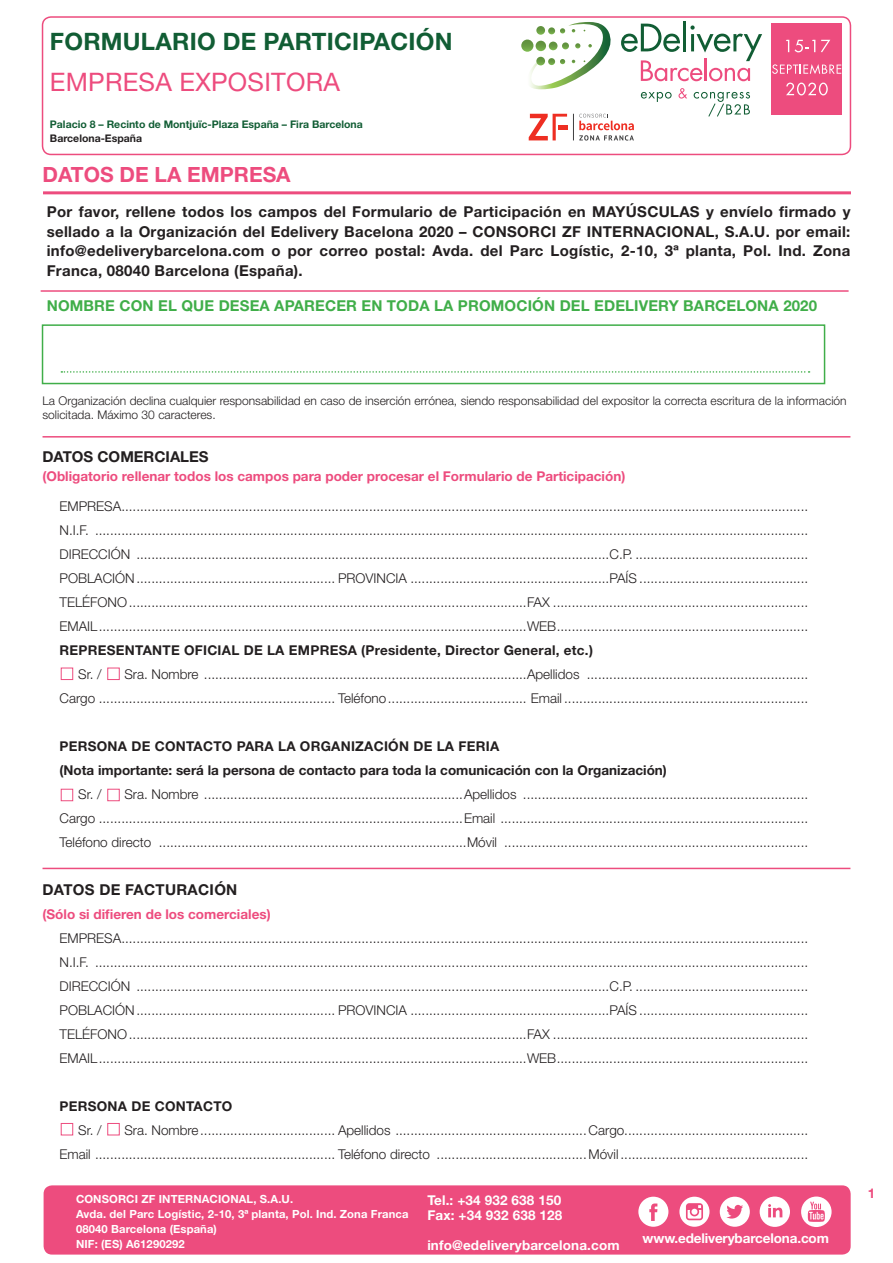
<style>
.page{position:relative;width:893px;height:1263px;background:#fff}
.page>*{position:absolute;margin:0;border:0;box-sizing:border-box;transform-origin:0 0}
.t1{font:25.5px "Helvetica Neue";letter-spacing:.01em;color:#ed4c7e}
.t2{font:700 24px "Helvetica Neue";letter-spacing:.01em;color:#115d34}
.t3{font:700 21px "Helvetica Neue";color:#ed4c7e}
.t4{font:700 15px/19.5px "Helvetica Neue";letter-spacing:.02em;color:#231f20;text-align:justify}
.t5{font:700 15px "Helvetica Neue";letter-spacing:.01em;color:#40ae49}
.t6{font:700 15px "Helvetica Neue";color:#231f20}
.t7{font:300 13.5px/24px "Helvetica Neue";color:#231f20}
.t8{font:700 13.5px "Helvetica Neue";letter-spacing:.02em;color:#231f20}
.t9{font:700 13.5px "Helvetica Neue";color:#ed4c7e}
.t10{font:700 13.5px "Helvetica Neue";color:#231f20}
.t11{font:700 13.5px "Helvetica Neue";letter-spacing:.01em;color:#fff}
.t12{font:700 13.5px "Helvetica Neue";letter-spacing:-.01em;color:#fff}
.t13{font:300 12px/13.5px "Helvetica Neue";color:#231f20}
.t14{font:700 11.25px "Helvetica Neue";letter-spacing:.01em;color:#fff}
.t15{font:700 10.5px "Helvetica Neue";color:#115d34}
.t16{font:700 10.5px "Helvetica Neue";color:#231f20}
</style>
<div class="page">
<div style="left:44px;top:1185px;width:807px;height:69px;background:#ed4c7e;border-radius:9px"></div>
<svg style="left:638px;top:1197px;width:30px;height:30px"></svg>
<svg style="left:679px;top:1197px;width:30px;height:30px"></svg>
<svg style="left:720px;top:1197px;width:30px;height:30px"></svg>
<svg style="left:760px;top:1196px;width:30px;height:31px"></svg>
<svg style="left:801px;top:1196px;width:31px;height:31px"></svg>
<div style="left:42px;top:16px;width:809px;height:139px;border:2px solid #ed4c7e;border-radius:9px"></div>
<hr style="left:683px;top:21px;width:3px;height:30px;background:#115d34">
<svg style="left:521px;top:22px;width:241px;height:119px"></svg>
<div style="left:772px;top:23px;width:70px;height:92px;background:#ed4c7e"></div>
<svg style="left:786px;top:40px;width:29px;height:12px"></svg>
<svg style="left:821px;top:40px;width:9px;height:12px"></svg>
<svg style="left:772px;top:64px;width:69px;height:10px"></svg>
<svg style="left:786px;top:83px;width:42px;height:12px"></svg>
<div style="left:42px;top:324px;width:783px;height:60px;border:2px solid #40ae49"></div>
<svg style="left:61px;top:371px;width:749px;height:2px"></svg>
<hr style="left:43px;top:436px;width:807px;height:2px;background:#ed4c7e">
<hr style="left:43px;top:868px;width:807px;height:1px;background:#ed4c7e">
<hr style="left:43px;top:191px;width:808px;height:3px;background:#ed4c7e">
<hr style="left:41px;top:290px;width:808px;height:2px;background:#ed4c7e">
<div style="left:61px;top:789px;width:12px;height:12px;border:1px solid #ed4c7e"></div>
<div style="left:107px;top:789px;width:13px;height:12px;border:1px solid #ed4c7e"></div>
<div style="left:61px;top:668px;width:12px;height:12px;border:1px solid #ed4c7e"></div>
<div style="left:107px;top:668px;width:13px;height:12px;border:1px solid #ed4c7e"></div>
<div style="left:61px;top:1123px;width:12px;height:12px;border:1px solid #ed4c7e"></div>
<div style="left:107px;top:1123px;width:13px;height:12px;border:1px solid #ed4c7e"></div>
<p class="t2" style="left:50px;top:26px;width:404px">FORMULARIO DE PARTICIPACIÓN</p>
<p class="t1" style="left:50px;top:66px;width:292px">EMPRESA EXPOSITORA</p>
<p class="t15" style="left:50px;top:118px;width:314px">Palacio 8 – Recinto de Montjuïc-Plaza España – Fira Barcelona</p>
<p class="t16" style="left:50px;top:131px;width:94px">Barcelona-España</p>
<p class="t3" style="left:43px;top:162px;width:250px">DATOS DE LA EMPRESA</p>
<p class="t4" style="left:47px;top:202px;width:805px">Por favor, rellene todos los campos del Formulario de Participación en MAYÚSCULAS y envíelo firmado y sellado a la Organización del Edelivery Bacelona 2020 – CONSORCI ZF INTERNACIONAL, S.A.U. por email: info@edeliverybarcelona.com o por correo postal: Avda. del Parc Logístic, 2-10, 3ª planta, Pol. Ind. Zona Franca, 08040 Barcelona (España).</p>
<p class="t5" style="left:47px;top:296px;width:772px">NOMBRE CON EL QUE DESEA APARECER EN TODA LA PROMOCIÓN DEL EDELIVERY BARCELONA 2020</p>
<p class="t13" style="left:43px;top:394px;width:806px">La Organización declina cualquier responsabilidad en caso de inserción errónea, siendo responsabilidad del expositor la correcta escritura de la información solicitada. Máximo 30 caracteres.</p>
<p class="t6" style="left:43px;top:447px;width:168px">DATOS COMERCIALES</p>
<p class="t9" style="left:43px;top:468px;width:584px">(Obligatorio rellenar todos los campos para poder procesar el Formulario de Participación)</p>
<p class="t7" style="left:60px;top:494px;width:750px">EMPRESA.......................................................................................................................................................................................</p>
<p class="t7" style="left:60px;top:518px;width:750px">N.I.F. ..............................................................................................................................................................................................</p>
<p class="t7" style="left:60px;top:542px;width:750px">DIRECCIÓN ..............................................................................................................................C.P. ..............................................<br>POBLACIÓN..................................................... PROVINCIA .....................................................PAÍS .............................................</p>
<p class="t7" style="left:60px;top:590px;width:750px">TELÉFONO..........................................................................................................FAX ....................................................................</p>
<p class="t7" style="left:60px;top:614px;width:750px">EMAIL..................................................................................................................WEB...................................................................</p>
<p class="t8" style="left:60px;top:642px;width:535px">REPRESENTANTE OFICIAL DE LA EMPRESA (Presidente, Director General, etc.)</p>
<p class="t7" style="left:78px;top:662px;width:25px">Sr. /</p>
<p class="t7" style="left:124px;top:662px;width:685px">Sra. Nombre ......................................................................................Apellidos ...........................................................</p>
<p class="t7" style="left:60px;top:686px;width:750px">Cargo ............................................................... Teléfono..................................... Email .................................................................</p>
<p class="t8" style="left:60px;top:738px;width:441px">PERSONA DE CONTACTO PARA LA ORGANIZACIÓN DE LA FERIA</p>
<p class="t10" style="left:60px;top:762px;width:609px">(Nota importante: será la persona de contacto para toda la comunicación con la Organización)</p>
<p class="t7" style="left:78px;top:782px;width:25px">Sr. /</p>
<p class="t7" style="left:124px;top:782px;width:685px">Sra. Nombre .....................................................................Apellidos ............................................................................</p>
<p class="t7" style="left:60px;top:806px;width:750px">Cargo .................................................................................................Email ..................................................................................</p>
<p class="t7" style="left:60px;top:830px;width:750px">Teléfono directo ..................................................................................Móvil .................................................................................</p>
<p class="t4" style="left:43px;top:880px;width:196px">DATOS DE FACTURACIÓN</p>
<p class="t9" style="left:43px;top:906px;width:230px">(Sólo si difieren de los comerciales)</p>
<p class="t7" style="left:60px;top:926px;width:750px">EMPRESA.......................................................................................................................................................................................</p>
<p class="t7" style="left:60px;top:950px;width:750px">N.I.F. ..............................................................................................................................................................................................</p>
<p class="t7" style="left:60px;top:974px;width:750px">DIRECCIÓN ..............................................................................................................................C.P. ..............................................</p>
<p class="t7" style="left:60px;top:998px;width:750px">POBLACIÓN..................................................... PROVINCIA .....................................................PAÍS .............................................</p>
<p class="t7" style="left:60px;top:1022px;width:750px">TELÉFONO..........................................................................................................FAX ....................................................................</p>
<p class="t7" style="left:60px;top:1046px;width:750px">EMAIL..................................................................................................................WEB...................................................................</p>
<p class="t8" style="left:60px;top:1098px;width:174px">PERSONA DE CONTACTO</p>
<p class="t7" style="left:78px;top:1118px;width:25px">Sr. /</p>
<p class="t7" style="left:60px;top:1118px;width:750px;text-align:right">Sra. Nombre.................................... Apellidos ...................................................Cargo.................................................<br>Email ................................................................ Teléfono directo ........................................Móvil ..................................................</p>
<p class="t14" style="left:76px;top:1192px;width:219px">CONSORCI ZF INTERNACIONAL, S.A.U.</p>
<p class="t14" style="left:76px;top:1207px;width:334px">Avda. del Parc Logístic, 2-10, 3ª planta, Pol. Ind. Zona Franca</p>
<p class="t14" style="left:76px;top:1222px;width:142px">08040 Barcelona (España)</p>
<p class="t14" style="left:76px;top:1237px;width:110px">NIF: (ES) A61290292</p>
<p class="t11" style="left:427px;top:1192px;width:135px">Tel.: +34 932 638 150</p>
<p class="t11" style="left:427px;top:1207px;width:136px">Fax: +34 932 638 128</p>
<p class="t11" style="left:427px;top:1237px;width:194px">info@edeliverybarcelona.com</p>
<p class="t12" style="left:643px;top:1229px;width:188px">www.edeliverybarcelona.com</p>
<p class="t9" style="left:868px;top:1185px;width:9px">1</p>
</div>
